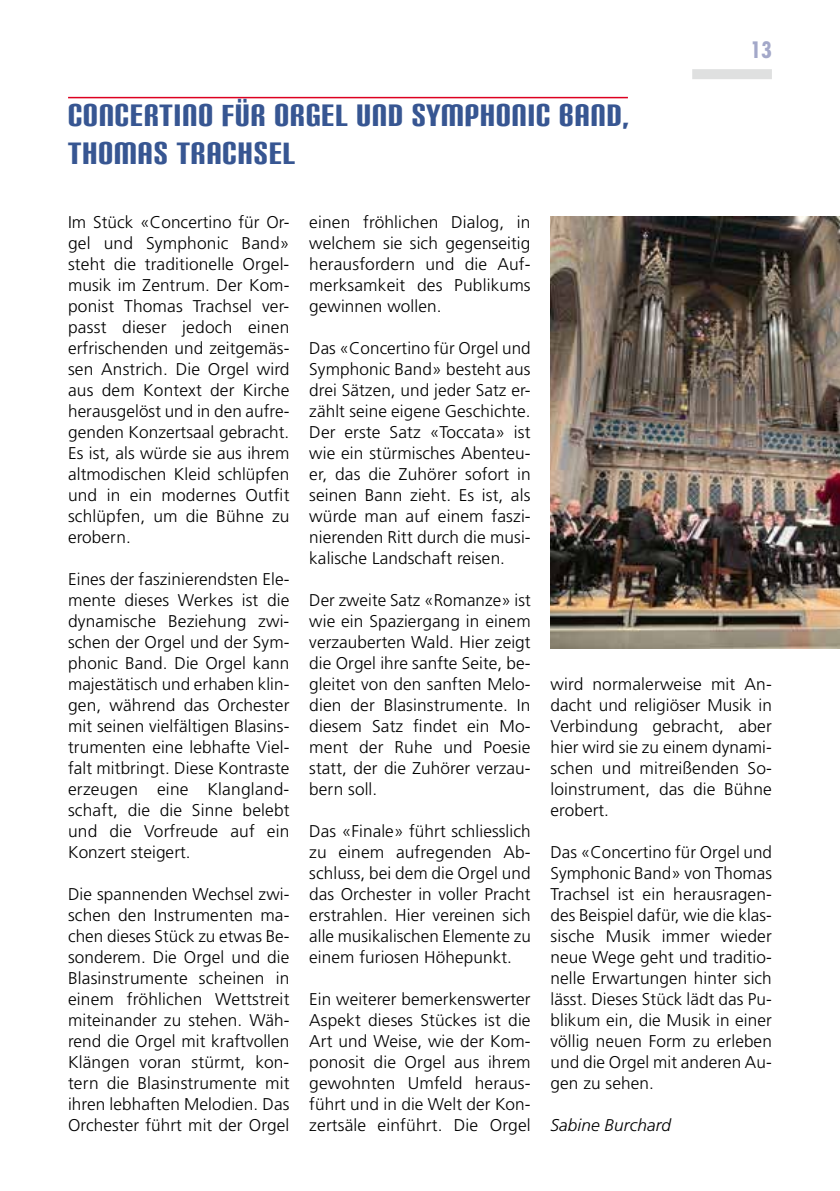
<style>
.page{position:relative;width:840px;height:1191px;background:#fff}
.page>*{position:absolute;margin:0;border:0;box-sizing:border-box;transform-origin:0 0}
.t1{font:30px/38px "Carbon Bl";letter-spacing:.04em;color:#375692}
.t2{font:700 condensed 22px "Futura Std";color:#a3a8c9}
.t3{font:300 17px/21px "Frutiger LT Std";letter-spacing:.005em;color:#000;text-align:justify}
.t4{font:italic 300 17px "Frutiger LT Std";letter-spacing:.005em;color:#000}
</style>
<div class="page">
<div style="left:691px;top:69px;width:80px;height:10px;background:#dfe0e0"></div>
<hr style="left:68px;top:97px;width:559px;height:1px;background:#dd0020">
<img style="left:550px;top:217px;width:289px;height:431px">
<h1 class="t1" style="left:68px;top:96px;width:562px">CONCERTINO FÜR ORGEL UND SYMPHONIC BAND,<br>THOMAS TRACHSEL</h1>
<p class="t2" style="left:749px;top:36px;width:23px">13</p>
<p class="t3" style="left:68px;top:212px;width:223px">Im Stück «Concertino für Or&shy;gel und Symphonic Band» steht die traditionelle Orgel&shy;musik im Zentrum. Der Kom&shy;ponist Thomas Trachsel ver&shy;passt dieser jedoch einen erfrischenden und zeitgemäs&shy;sen Anstrich. Die Orgel wird aus dem Kontext der Kirche herausgelöst und in den aufre&shy;genden Konzertsaal gebracht.<br>Es ist, als würde sie aus ihrem altmodischen Kleid schlüpfen und in ein modernes Outfit schlüpfen, um die Bühne zu erobern.</p>
<p class="t3" style="left:68px;top:569px;width:223px">Eines der faszinierendsten Ele&shy;mente dieses Werkes ist die dynamische Beziehung zwi&shy;schen der Orgel und der Sym&shy;phonic Band. Die Orgel kann majestätisch und erhaben klin&shy;gen, während das Orchester mit seinen vielfältigen Blasins&shy;trumenten eine lebhafte Viel&shy;falt mitbringt. Diese Kontraste erzeugen eine Klangland&shy;schaft, die die Sinne belebt und die Vorfreude auf ein Konzert steigert.</p>
<p class="t3" style="left:68px;top:884px;width:223px">Die spannenden Wechsel zwi&shy;schen den Instrumenten ma&shy;chen dieses Stück zu etwas Be&shy;sonderem. Die Orgel und die Blasinstrumente scheinen in einem fröhlichen Wettstreit miteinander zu stehen. Wäh&shy;rend die Orgel mit kraftvollen Klängen voran stürmt, kon&shy;tern die Blasinstrumente mit ihren lebhaften Melodien. Das Orchester führt mit der Orgel</p>
<p class="t3" style="left:309px;top:212px;width:223px">einen fröhlichen Dialog, in welchem sie sich gegenseitig herausfordern und die Auf&shy;merksamkeit des Publikums gewinnen wollen.</p>
<p class="t3" style="left:309px;top:338px;width:223px">Das «Concertino für Orgel und Symphonic Band» besteht aus drei Sätzen, und jeder Satz er&shy;zählt seine eigene Geschichte.<br>Der erste Satz «Toccata» ist wie ein stürmisches Abenteu&shy;er, das die Zuhörer sofort in seinen Bann zieht. Es ist, als würde man auf einem faszi&shy;nierenden Ritt durch die musi&shy;kalische Landschaft reisen.</p>
<p class="t3" style="left:309px;top:590px;width:223px">Der zweite Satz «Romanze» ist wie ein Spaziergang in einem verzauberten Wald. Hier zeigt die Orgel ihre sanfte Seite, be&shy;gleitet von den sanften Melo&shy;dien der Blasinstrumente. In diesem Satz findet ein Mo&shy;ment der Ruhe und Poesie statt, der die Zuhörer verzau&shy;bern soll.</p>
<p class="t3" style="left:309px;top:821px;width:223px">Das «Finale» führt schliesslich zu einem aufregenden Ab&shy;schluss, bei dem die Orgel und das Orchester in voller Pracht erstrahlen. Hier vereinen sich alle musikalischen Elemente zu einem furiosen Höhepunkt.</p>
<p class="t3" style="left:309px;top:989px;width:223px">Ein weiterer bemerkenswerter Aspekt dieses Stückes ist die Art und Weise, wie der Kom&shy;ponosit die Orgel aus ihrem gewohnten Umfeld heraus&shy;führt und in die Welt der Kon&shy;zertsäle einführt. Die Orgel</p>
<p class="t3" style="left:550px;top:674px;width:223px">wird normalerweise mit An&shy;dacht und religiöser Musik in Verbindung gebracht, aber hier wird sie zu einem dynami&shy;schen und mitreißenden So&shy;loinstrument, das die Bühne erobert.</p>
<p class="t3" style="left:550px;top:842px;width:223px">Das «Concertino für Orgel und Symphonic Band» von Thomas Trachsel ist ein herausragen&shy;des Beispiel dafür, wie die klas&shy;sische Musik immer wieder neue Wege geht und traditio&shy;nelle Erwartungen hinter sich lässt. Dieses Stück lädt das Pu&shy;blikum ein, die Musik in einer völlig neuen Form zu erleben und die Orgel mit anderen Au&shy;gen zu sehen.</p>
<p class="t4" style="left:550px;top:1115px;width:122px">Sabine Burchard</p>
</div>
